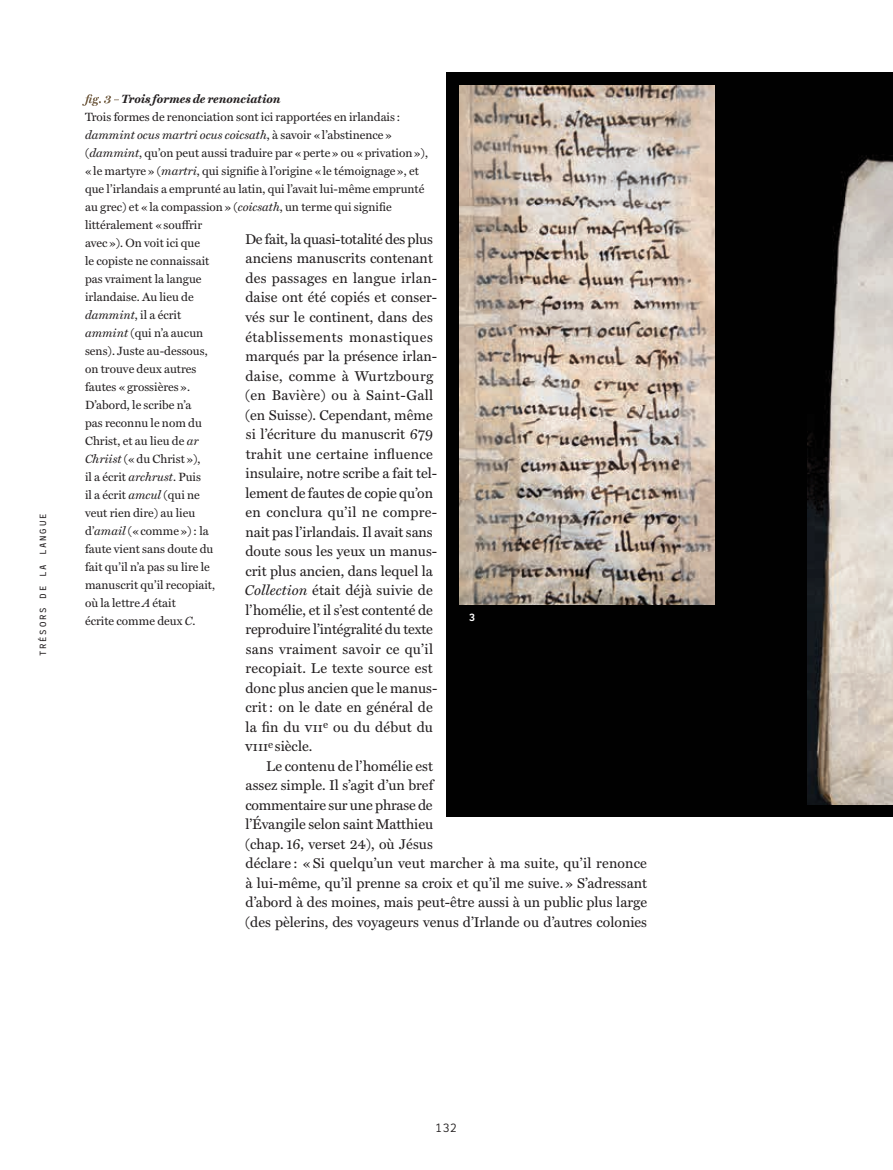
<style>
.page{position:relative;width:893px;height:1170px;background:#fff}
.page>*{position:absolute;margin:0;border:0;box-sizing:border-box;transform-origin:0 0}
.t1{font:14.25px/19.5px "Miller Text";color:#231f20}
.t2{font:12px/18px "Miller Text";color:#231f20}
.t3{font:300 12px "League Mono";color:#231f20}
.t4{font:600 10.5px "League Mono";color:#fff}
.t5{font:9px "League Mono";letter-spacing:.2em;color:#231f20}
.s1{font-weight:700;font-style:italic;color:#fff}
.s2{font-weight:700;font-style:italic}
.s3{font-style:italic}
.s4{font-family:"Miller Text SC"}
</style>
<div class="page">
<div style="left:446px;top:72px;width:447px;height:744px;background:#010101"></div>
<img style="left:808px;top:155px;width:85px;height:649px">
<img style="left:459px;top:85px;width:255px;height:519px">
<p class="t5" style="left:37px;top:656px;width:144px;rotate:-90deg">TRÉSORS DE LA LANGUE</p>
<p class="t2" style="left:85px;top:90px;width:344px"><span class="s1">fig. 3 –</span> <span class="s2">Trois formes de renonciation<br></span>Trois formes de renonciation sont ici rapportées en irlandais : <span class="s3">dammint ocus martri ocus coicsath</span>, à savoir «l’abstinence» (<span class="s3">dammint</span>, qu’on peut aussi traduire par «perte» ou «privation»), «le martyre» (<span class="s3">martri</span>, qui signifie à l’origine «le témoignage», et que l’irlandais a emprunté au latin, qui l’avait lui-même emprunté au grec) et «la compassion» (<span class="s3">coicsath</span>, un terme qui signifie littéralement «souffrir<br>avec»). On voit ici que<br>le copiste ne connaissait<br>pas vraiment la langue<br>irlandaise. Au lieu de<br><span class="s3">dammint</span>, il a écrit<br><span class="s3">ammint</span> (qui n’a aucun<br>sens). Juste au-dessous,<br>on trouve deux autres<br>fautes «grossières».<br>D’abord, le scribe n’a<br>pas reconnu le nom du<br>Christ, et au lieu de <span class="s3">ar<br>Chriist</span> («du Christ»),<br>il a écrit <span class="s3">archrust</span>. Puis<br>il a écrit <span class="s3">amcul</span> (qui ne<br>veut rien dire) au lieu<br>d’<span class="s3">amail</span> («comme»): la<br>faute vient sans doute du<br>fait qu’il n’a pas su lire le<br>manuscrit qu’il recopiait,<br>où la lettre <span class="s3">A</span> était<br>écrite comme deux <span class="s3">C</span>.</p>
<p class="t1" style="left:245px;top:229px;width:194px">De fait, la quasi-totalité des plus anciens manuscrits contenant des passages en langue irlan&shy;daise ont été copiés et conser&shy;vés sur le continent, dans des établissements monastiques marqués par la présence irlan&shy;daise, comme à Wurtzbourg (en Bavière) ou à Saint-Gall (en Suisse). Cependant, même si l’écriture du manuscrit 679 trahit une certaine influence insulaire, notre scribe a fait tel&shy;lement de fautes de copie qu’on en conclura qu’il ne compre&shy;nait pas l’irlandais. Il avait sans doute sous les yeux un manus&shy;crit plus ancien, dans lequel la<br><span class="s3">Collection</span> était déjà suivie de l’homélie, et il s’est contenté de reproduire l’intégralité du texte sans vraiment savoir ce qu’il recopiait. Le texte source est donc plus ancien que le manus&shy;crit: on le date en général de la fin du <span class="s4">vii</span><sup>e</sup> ou du début du <span class="s4">viii</span><sup>e</sup> siècle.</p>
<p class="t1" style="left:245px;top:756px;width:404px;text-indent:21px">Le contenu de l’homélie est<br>assez simple. Il s’agit d’un bref<br>commentaire sur une phrase de<br>l’Évangile selon saint Matthieu<br>(chap. 16, verset 24), où Jésus<br>déclare : « Si quelqu’un veut marcher à ma suite, qu’il renonce à lui-même, qu’il prenne sa croix et qu’il me suive.» S’adressant d’abord à des moines, mais peut-être aussi à un public plus large (des pèlerins, des voyageurs venus d’Irlande ou d’autres colonies</p>
<p class="t4" style="left:469px;top:610px;width:8px">3</p>
<p class="t3" style="left:435px;top:1119px;width:23px">132</p>
</div>
